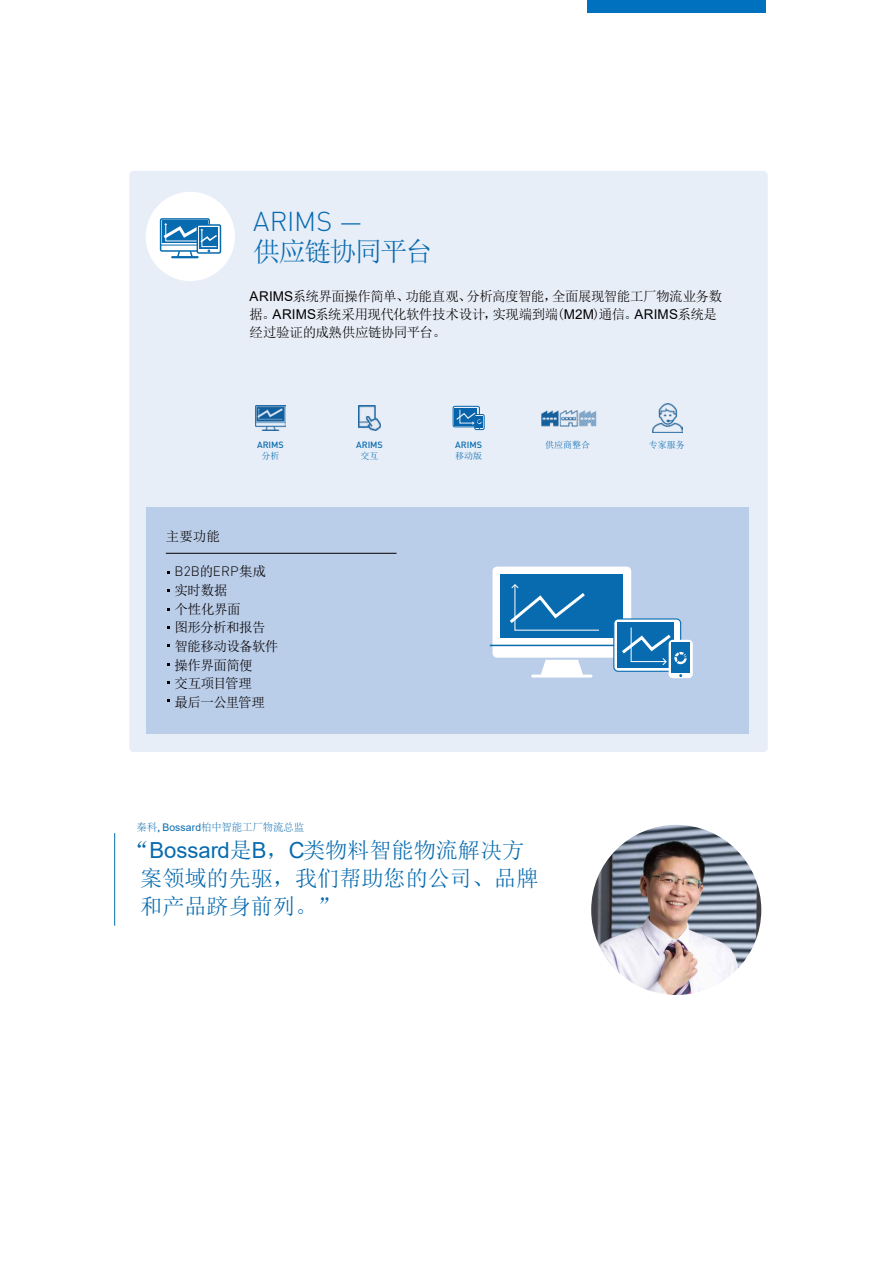
<style>
.page{position:relative;width:893px;height:1263px;background:#fff}
.page>*{position:absolute;margin:0;border:0;box-sizing:border-box;transform-origin:0 0}
.t1{font:27px "Sim Sun";letter-spacing:-.06em;color:#086baf}
.t2{font:300 27px "DINOT";letter-spacing:-.005em;color:#086baf}
.t3{font:22.2px/27.9px "Sim Sun";color:#086baf}
.t4{font:13.5px/18.6px "Sim Sun";letter-spacing:-.035em;color:#040000}
.t5{font:300 13.5px "DINOT";letter-spacing:.015em;color:#040000}
.t6{font:300 10.5px "Adobe Song Std";color:#086baf}
.t7{font:9px "Sim Sun";color:#086baf}
.t8{font:500 9px "DINOT";color:#086baf}
.s1{font-family:"Arial"}
.s2{font-family:"Sim Sun";font-weight:400}
.s3{font-family:"DINOT";font-weight:500}
.s4{font-family:"Arial";font-weight:400}
</style>
<div class="page">
<div style="left:129px;top:171px;width:639px;height:581px;background:#e8eef8;border-radius:4px"></div>
<div style="left:146px;top:192px;width:89px;height:89px;background:#fff;border-radius:50%"></div>
<div style="left:160px;top:218px;width:50px;height:34px;border:2px solid #086baf;border-radius:2px"></div>
<div style="left:162px;top:221px;width:45px;height:22px;background:#086baf"></div>
<div style="left:197px;top:224px;width:24px;height:30px;border:2px solid #086baf"></div>
<svg style="left:160px;top:222px;width:59px;height:37px"></svg>
<div style="left:146px;top:508px;width:602px;height:226px;background:#bacde9"></div>
<hr style="left:533px;top:674px;width:58px;height:3px;background:#fff">
<div style="left:492px;top:567px;width:139px;height:91px;background:#fff;border-radius:5px"></div>
<hr style="left:490px;top:645px;width:144px;height:1px;background:#086baf">
<svg style="left:540px;top:660px;width:44px;height:15px"></svg>
<div style="left:501px;top:574px;width:122px;height:63px;background:#086baf"></div>
<div style="left:614px;top:619px;width:67px;height:52px;background:#fff;border-radius:4px"></div>
<div style="left:613px;top:618px;width:68px;height:54px;border:1px solid #086baf;border-radius:4px"></div>
<div style="left:617px;top:622px;width:57px;height:46px;background:#086baf"></div>
<div style="left:669px;top:640px;width:24px;height:38px;background:#fff;border-radius:4px"></div>
<div style="left:671px;top:643px;width:19px;height:30px;background:#086baf"></div>
<svg style="left:509px;top:584px;width:90px;height:47px"></svg>
<svg style="left:622px;top:627px;width:66px;height:39px"></svg>
<div style="left:677px;top:654px;width:7px;height:8px;background:#086baf;border-radius:50%"></div>
<hr style="left:166px;top:553px;width:230px;height:1px;background:#040000">
<img style="left:591px;top:825px;width:170px;height:170px;border-radius:85px">
<hr style="left:114px;top:833px;width:1px;height:93px;background:#086baf">
<img style="left:255px;top:406px;width:31px;height:24px">
<img style="left:358px;top:406px;width:23px;height:24px">
<div style="left:453px;top:406px;width:27px;height:21px;border:1px solid #086baf;border-radius:2px"></div>
<div style="left:454px;top:408px;width:23px;height:17px;background:#0763aa"></div>
<div style="left:474px;top:414px;width:10px;height:16px;border:1px solid #086baf;border-radius:2px"></div>
<div style="left:476px;top:416px;width:7px;height:11px;background:#0763aa"></div>
<svg style="left:455px;top:409px;width:27px;height:20px"></svg>
<img style="left:541px;top:410px;width:56px;height:17px">
<img style="left:653px;top:403px;width:29px;height:29px">
<div style="left:587px;top:0;width:179px;height:13px;background:#0071be"></div>
<h1 class="t2" style="left:253px;top:203px;width:111px">ARIMS —</h1>
<h1 class="t1" style="left:253px;top:238px;width:181px">供应链协同平台</h1>
<p class="t4" style="left:250px;top:287px;width:474px;line-height:18px"><span class="s1">ARIMS</span>系统界面操作简单、功能直观、分析高度智能，全面展现智能工厂物流业务数据。<span class="s1">ARIMS</span>系统采用现代化软件技术设计，实现端到端(<span class="s1">M2M</span>)通信。<span class="s1">ARIMS</span>系统是经过验证的成熟供应链协同平台。</p>
<p class="t8" style="left:257px;top:438px;width:28px">ARIMS</p>
<p class="t7" style="left:261px;top:452px;width:19px">分析</p>
<p class="t4" style="left:166px;top:527px;width:55px">主要功能</p>
<p class="t5" style="left:174px;top:562px;width:93px">B2B<span class="s2">的</span>ERP<span class="s2">集成</span></p>
<p class="t4" style="left:174px;top:581px;width:105px">实时数据<br>个性化界面<br>图形分析和报告智能移动设备软件操作界面简便<br>交互项目管理<br>最后一公里管理</p>
<p class="t8" style="left:356px;top:438px;width:28px">ARIMS</p>
<p class="t7" style="left:361px;top:452px;width:19px">交互</p>
<p class="t8" style="left:455px;top:438px;width:28px">ARIMS</p>
<p class="t7" style="left:455px;top:452px;width:28px">移动版</p>
<p class="t7" style="left:545px;top:440px;width:46px">供应商整合</p>
<p class="t7" style="left:649px;top:440px;width:37px">专家服务</p>
<p class="t6" style="left:137px;top:821px;width:169px">秦科<span class="s3">,</span> <span class="s4">Bossard</span>柏中智能工厂物流总监</p>
<h2 class="t3" style="left:140px;top:836px;width:400px;text-indent:-13px">“<span class="s1">Bossard</span>是<span class="s1">B</span>，<span class="s1">C</span>类物料智能物流解决方案领域的先驱，我们帮助您的公司、品牌和产品跻身前列。”</h2>
</div>
